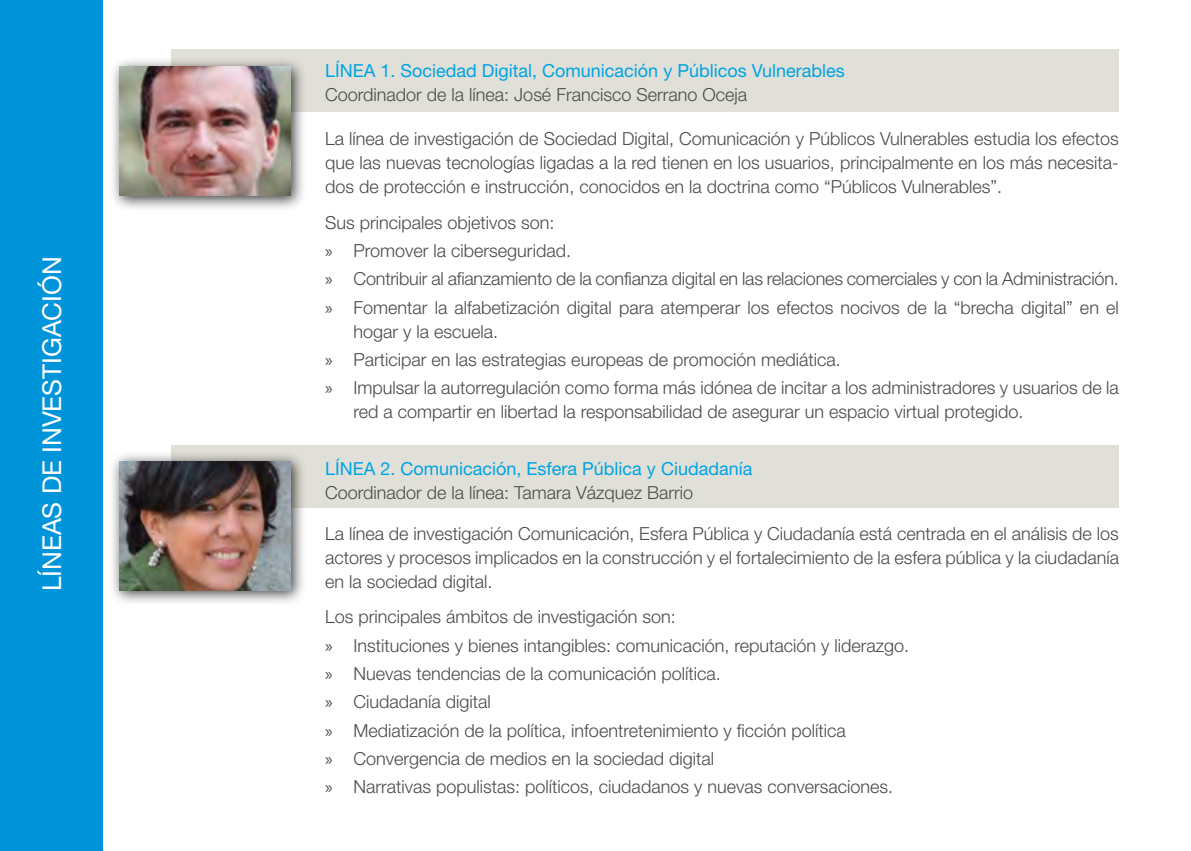
<style>
.page{position:relative;width:1191px;height:851px;background:#fff}
.page>*{position:absolute;margin:0;border:0;box-sizing:border-box;transform-origin:0 0}
.t1{font:26px "Helvetica Neue";color:#fff}
.t2{font:300 18px/28.2px "Helvetica Neue";color:#4a4a49}
.t3{font:18px "Helvetica Neue";color:#00a3e2}
.s1{font-family:"Myriad Pro";font-weight:400}
</style>
<div class="page">
<div style="left:0;top:0;width:102px;height:850px;background:#0095db"></div>
<div style="left:172px;top:49px;width:947px;height:63px;background:#e1e0d8"></div>
<div style="left:172px;top:445px;width:947px;height:62px;background:#e1e0d8"></div>
<div style="left:109px;top:451px;width:197px;height:155px;background:#000;opacity:.75"></div>
<img style="left:119px;top:461px;width:172px;height:129px">
<div style="left:109px;top:56px;width:197px;height:155px;background:#000;opacity:.75"></div>
<img style="left:119px;top:67px;width:172px;height:129px">
<h1 class="t1" style="left:36px;top:591px;width:336px;rotate:-90deg">LÍNEAS DE INVESTIGACIÓN</h1>
<p class="t3" style="left:325px;top:59px;width:521px">LÍNEA 1. Sociedad Digital, Comunicación y Públicos Vulnerables</p>
<p class="t2" style="left:325px;top:80px;width:423px">Coordinador de la línea: José Francisco Serrano Oceja</p>
<p class="t2" style="left:325px;top:127px;width:795px;line-height:24px;text-align:justify">La línea de investigación de Sociedad Digital, Comunicación y Públicos Vulnerables estudia los efectos que las nuevas tecnologías ligadas a la red tienen en los usuarios, principalmente en los más necesita&shy;dos de protección e instrucción, conocidos en la doctrina como “Públicos Vulnerables”.</p>
<p class="t2" style="left:325px;top:208px;width:795px">Sus principales objetivos son:<br><span class="s1">»</span> Promover la ciberseguridad.<br><span class="s1">»</span> Contribuir al afianzamiento de la confianza digital en las relaciones comerciales y con la Administración. <span class="s1">»</span> Fomentar la alfabetización digital para atemperar los efectos nocivos de la “brecha digital” en el</p>
<p class="t2" style="left:325px;top:317px;width:795px;text-indent:28px">hogar y la escuela.<br><span class="s1">»</span> Participar en las estrategias europeas de promoción mediática.<br><span class="s1">»</span> Impulsar la autorregulación como forma más idónea de incitar a los administradores y usuarios de la</p>
<p class="t2" style="left:353px;top:397px;width:671px">red a compartir en libertad la responsabilidad de asegurar un espacio virtual protegido.</p>
<p class="t3" style="left:325px;top:458px;width:429px">LÍNEA 2. Comunicación, Esfera Pública y Ciudadanía</p>
<p class="t2" style="left:325px;top:478px;width:369px">Coordinador de la línea: Tamara Vázquez Barrio</p>
<p class="t2" style="left:325px;top:521px;width:795px;line-height:24px;text-align:justify">La línea de investigación Comunicación, Esfera Pública y Ciudadanía está centrada en el análisis de los actores y procesos implicados en la construcción y el fortalecimiento de la esfera pública y la ciudadanía en la sociedad digital.</p>
<p class="t2" style="left:325px;top:602px;width:585px">Los principales ámbitos de investigación son:<br><span class="s1">»</span> Instituciones y bienes intangibles: comunicación, reputación y liderazgo. <span class="s1">»</span> Nuevas tendencias de la comunicación política.<br><span class="s1">»</span> Ciudadanía digital<br><span class="s1">»</span> Mediatización de la política, infoentretenimiento y ficción política<br><span class="s1">»</span> Convergencia de medios en la sociedad digital<br><span class="s1">»</span> Narrativas populistas: políticos, ciudadanos y nuevas conversaciones.</p>
</div>
